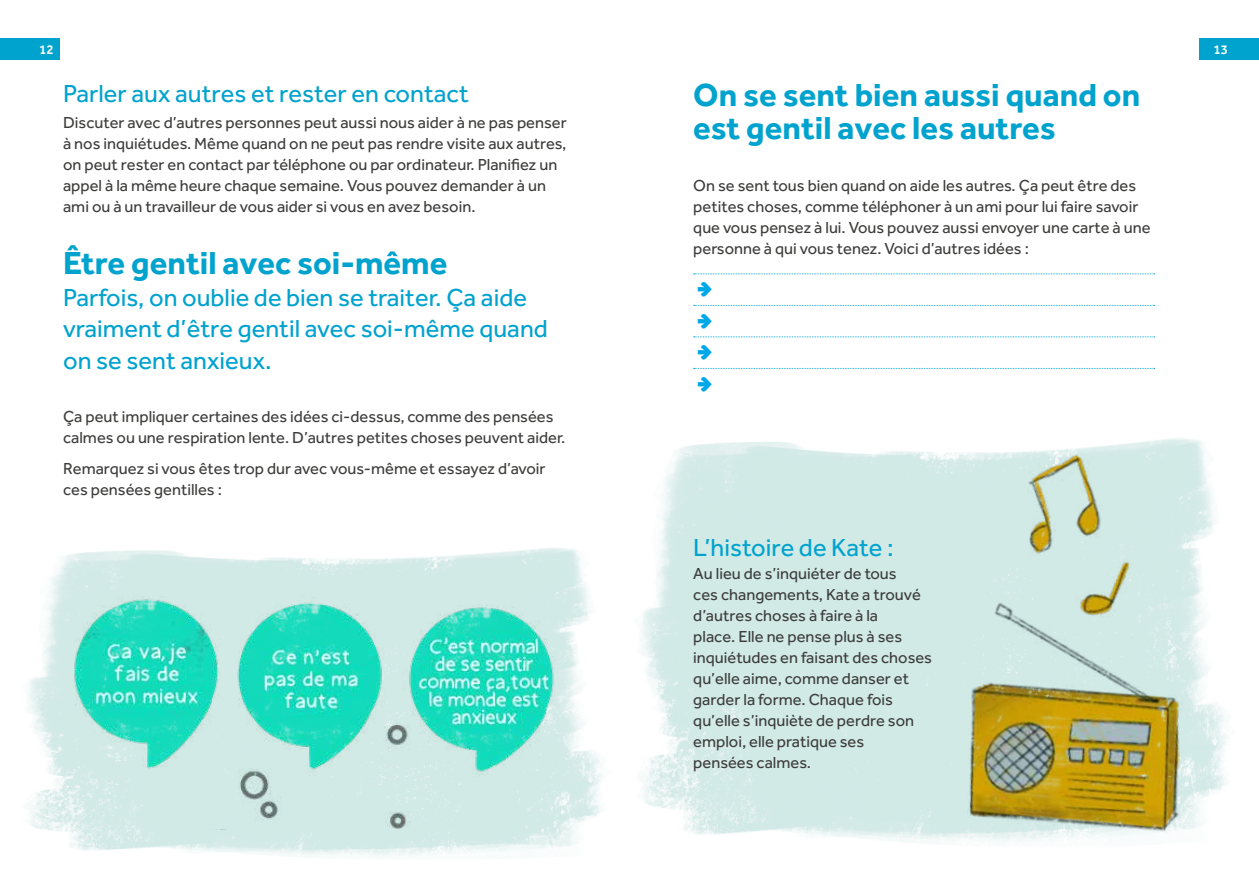
<style>
.page{position:relative;width:1259px;height:893px;background:#fff}
.page>*{position:absolute;margin:0;border:0;box-sizing:border-box;transform-origin:0 0}
.t1{font:700 33px/33px "Effra";color:#00a2ce}
.t2{font:25.5px/31.5px "Effra";color:#00a2ce}
.t3{font:16.5px/21px "Effra";color:#3c3c3b}
.t4{font:500 13.5px "Effra";color:#fff}
</style>
<div class="page">
<img style="left:641px;top:442px;width:307px;height:402px">
<img style="left:948px;top:438px;width:280px;height:404px">
<svg style="left:693px;top:273px;width:461px;height:1px"></svg>
<svg style="left:693px;top:305px;width:461px;height:1px"></svg>
<svg style="left:693px;top:336px;width:461px;height:1px"></svg>
<svg style="left:693px;top:368px;width:461px;height:1px"></svg>
<img style="left:28px;top:548px;width:576px;height:309px">
<img style="left:40px;top:580px;width:547px;height:249px">
<div style="left:0;top:38px;width:60px;height:22px;background:#00a2ce"></div>
<div style="left:1199px;top:38px;width:60px;height:22px;background:#00a2ce"></div>
<p class="t4" style="left:39px;top:41px;width:16px">12</p>
<p class="t4" style="left:1213px;top:41px;width:16px">13</p>
<h2 class="t2" style="left:63px;top:77px;width:407px">Parler aux autres et rester en contact</h2>
<p class="t3" style="left:63px;top:111px;width:505px">Discuter avec d’autres personnes peut aussi nous aider à ne pas penser à nos inquiétudes. Même quand on ne peut pas rendre visite aux autres, on peut rester en contact par téléphone ou par ordinateur. Planifiez un appel à la même heure chaque semaine. Vous pouvez demander à un ami ou à un travailleur de vous aider si vous en avez besoin.</p>
<h1 class="t1" style="left:63px;top:246px;width:386px">Être gentil avec soi-même</h1>
<h2 class="t2" style="left:63px;top:281px;width:486px">Parfois, on oublie de bien se traiter. Ça aide vraiment d’être gentil avec soi-même quand on se sent anxieux.</h2>
<p class="t3" style="left:63px;top:405px;width:504px">Ça peut impliquer certaines des idées ci-dessus, comme des pensées calmes ou une respiration lente. D’autres petites choses peuvent aider.</p>
<p class="t3" style="left:63px;top:458px;width:484px">Remarquez si vous êtes trop dur avec vous-même et essayez d’avoir ces pensées gentilles :</p>
<h1 class="t1" style="left:693px;top:77px;width:448px">On se sent bien aussi quand on est gentil avec les autres</h1>
<p class="t3" style="left:693px;top:174px;width:459px">On se sent tous bien quand on aide les autres. Ça peut être des petites choses, comme téléphoner à un ami pour lui faire savoir que vous pensez à lui. Vous pouvez aussi envoyer une carte à une personne à qui vous tenez. Voici d’autres idées :</p>
<h2 class="t2" style="left:693px;top:532px;width:202px">L’histoire de Kate :</h2>
<p class="t3" style="left:693px;top:563px;width:240px">Au lieu de s’inquiéter de tous<br>ces changements, Kate a trouvé d’autres choses à faire à la<br>place. Elle ne pense plus à ses inquiétudes en faisant des choses qu’elle aime, comme danser et garder la forme. Chaque fois qu’elle s’inquiète de perdre son emploi, elle pratique ses<br>pensées calmes.</p>
</div>
